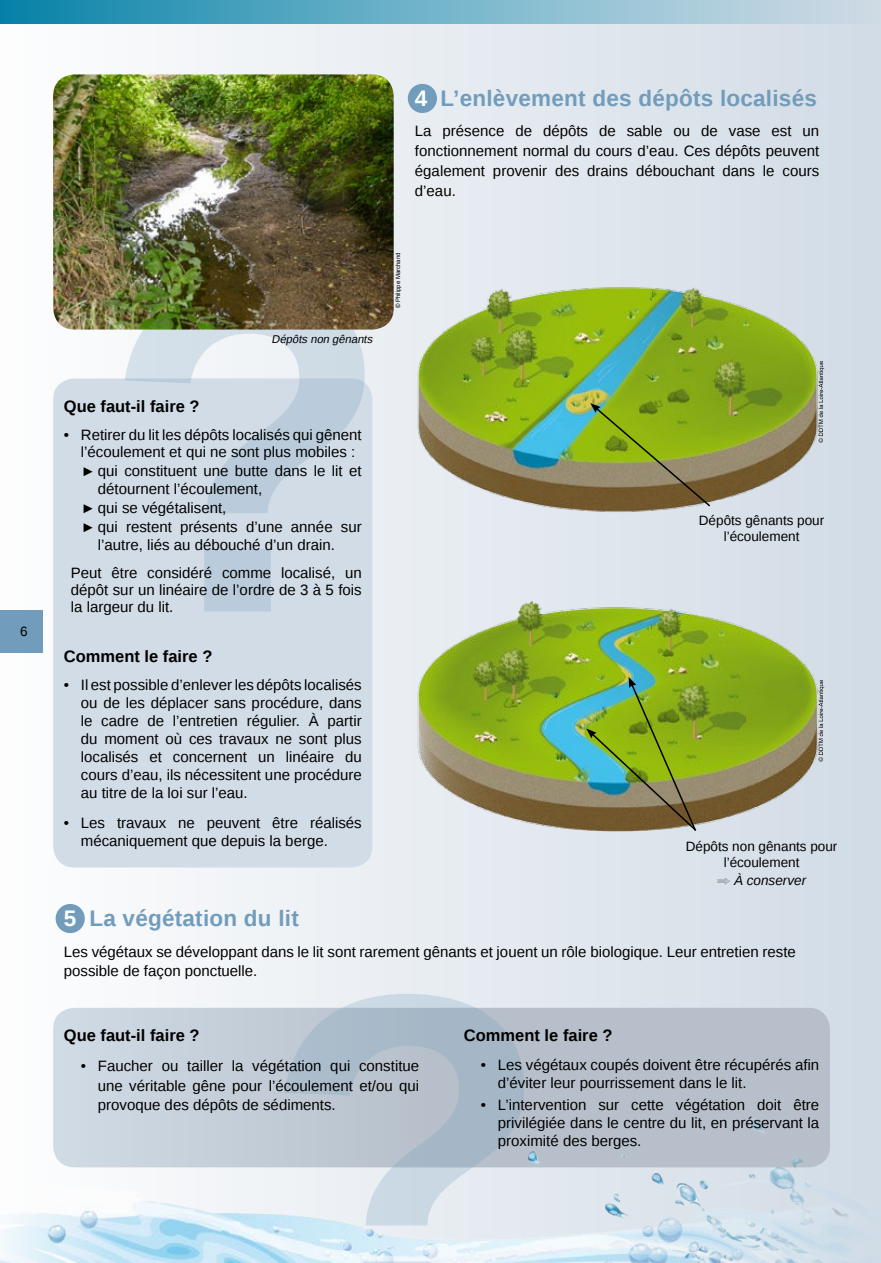
<style>
.page{position:relative;width:881px;height:1263px;background:#fff}
.page>*{position:absolute;margin:0;border:0;box-sizing:border-box;transform-origin:0 0}
.t1{font:700 22.5px "Liberation Sans";letter-spacing:.01em;color:#729cbb}
.t2{font:700 16.5px "Liberation Sans";color:#000}
.t3{font:15px/18px "Liberation Sans";color:#000}
.t4{font:13.5px/16.2px "Liberation Sans";color:#000;text-align:center}
.t5{font:italic 13.5px "Liberation Sans";color:#000}
.t6{font:italic 11.25px "Liberation Sans";color:#000}
.t7{font:6px "Arial";color:#000}
.s1{color:#fff}
.s2{font-family:"Arrows 2";font-style:normal}
</style>
<div class="page">
<div style="left:0;top:0;width:880px;height:1263px;background:linear-gradient(to right,#fdfdfe,#d2dce6)"></div>
<div style="left:53px;top:378px;width:319px;height:489px;background:#d2dce6;border-radius:21px"></div>
<svg style="left:53px;top:1008px;width:776px;height:159px;fill:#b7c0ca"></svg>
<img style="left:0;top:1084px;width:880px;height:179px">
<div style="left:0;top:0;width:880px;height:23px;background:linear-gradient(to right,#0c86aa,#d6e0e8)"></div>
<svg style="left:284px;top:994px;width:240px;height:269px"></svg>
<svg style="left:125px;top:330px;width:239px;height:281px"></svg>
<img style="left:398px;top:284px;width:439px;height:231px">
<svg style="left:590px;top:403px;width:121px;height:105px"></svg>
<img style="left:398px;top:601px;width:439px;height:231px">
<img style="left:586px;top:677px;width:111px;height:155px">
<img style="left:53px;top:74px;width:340px;height:256px">
<svg style="left:818px;top:361px;width:5px;height:82px"></svg>
<svg style="left:818px;top:680px;width:5px;height:81px"></svg>
<div style="left:409px;top:85px;width:26px;height:27px;background:#729cbb;border-radius:50%"></div>
<div style="left:407px;top:84px;width:30px;height:29px;border:3px solid #729cbb;border-radius:50%"></div>
<div style="left:57px;top:905px;width:26px;height:26px;background:#729cbb;border-radius:50%"></div>
<div style="left:56px;top:904px;width:29px;height:29px;border:3px solid #729cbb;border-radius:50%"></div>
<div style="left:0;top:610px;width:43px;height:43px;background:#729cbb"></div>
<p class="t4" style="left:20px;top:624px;width:9px">6</p>
<h1 class="t1" style="left:415px;top:86px;width:403px"><span class="s1">4</span> L’enlèvement des dépôts localisés</h1>
<p class="t3" style="left:415px;top:121px;width:405px;line-height:19.8px;text-align:justify">La présence de dépôts de sable ou de vase est un fonctionnement normal du cours d’eau. Ces dépôts peuvent également provenir des drains débouchant dans le cours d’eau.</p>
<p class="t6" style="left:271px;top:333px;width:104px">Dépôts non gênants</p>
<p class="t2" style="left:64px;top:397px;width:137px">Que faut-il faire ?</p>
<p class="t3" style="left:81px;top:426px;width:282px;line-height:17.2px;text-indent:-17px">• Retirer du lit les dépôts localisés qui gênent l’écoulement et qui ne sont plus mobiles :</p>
<p class="t3" style="left:98px;top:463px;width:265px;line-height:17.2px;text-indent:-17px">►qui constituent une butte dans le lit et détournent l’écoulement,</p>
<p class="t3" style="left:81px;top:499px;width:282px;line-height:19.4px">►qui se végétalisent,<br>►qui restent présents d’une année sur</p>
<p class="t3" style="left:71px;top:531px;width:292px;line-height:27.9px;text-align:center">l’autre, liés au débouché d’un drain.<br>Peut être considéré comme localisé, un</p>
<p class="t3" style="left:71px;top:581px;width:292px;line-height:17.2px">dépôt sur un linéaire de l’ordre de 3 à 5 fois la largeur du lit.</p>
<p class="t2" style="left:64px;top:647px;width:150px">Comment le faire ?</p>
<p class="t3" style="left:81px;top:677px;width:282px;text-align:justify;text-indent:-17px">• Il est possible d’enlever les dépôts localisés ou de les déplacer sans procédure, dans le cadre de l’entretien régulier. À partir du moment où ces travaux ne sont plus localisés et concernent un linéaire du cours d’eau, ils nécessitent une procédure au titre de la loi sur l’eau.</p>
<p class="t3" style="left:81px;top:815px;width:282px;line-height:17.2px;text-indent:-17px">• Les travaux ne peuvent être réalisés mécaniquement que depuis la berge.</p>
<p class="t7" style="left:395px;top:308px;width:57px;rotate:-90deg">© Philippe Marchand</p>
<p class="t4" style="left:698px;top:513px;width:127px">Dépôts gênants pour l’écoulement</p>
<p class="t4" style="left:685px;top:838px;width:153px">Dépôts non gênants pour l’écoulement</p>
<p class="t5" style="left:716px;top:874px;width:91px"><span class="s2">=</span> À conserver</p>
<h1 class="t1" style="left:64px;top:906px;width:236px"><span class="s1">5</span> La végétation du lit</h1>
<p class="t3" style="left:64px;top:942px;width:733px;line-height:19.5px">Les végétaux se développant dans le lit sont rarement gênants et jouent un rôle biologique. Leur entretien reste possible de façon ponctuelle.</p>
<p class="t2" style="left:64px;top:1026px;width:137px">Que faut-il faire ?</p>
<p class="t3" style="left:98px;top:1057px;width:323px;line-height:19.4px;text-align:justify;text-indent:-17px">• Faucher ou tailler la végétation qui constitue une véritable gêne pour l’écoulement et/ou qui provoque des dépôts de sédiments.</p>
<p class="t2" style="left:463px;top:1026px;width:150px">Comment le faire ?</p>
<p class="t3" style="left:497px;top:1056px;width:323px;text-indent:-17px">• Les végétaux coupés doivent être récupérés afin d’éviter leur pourrissement dans le lit.</p>
<p class="t3" style="left:497px;top:1096px;width:323px;text-align:justify;text-indent:-17px">• L’intervention sur cette végétation doit être privilégiée dans le centre du lit, en préservant la proximité des berges.</p>
</div>
